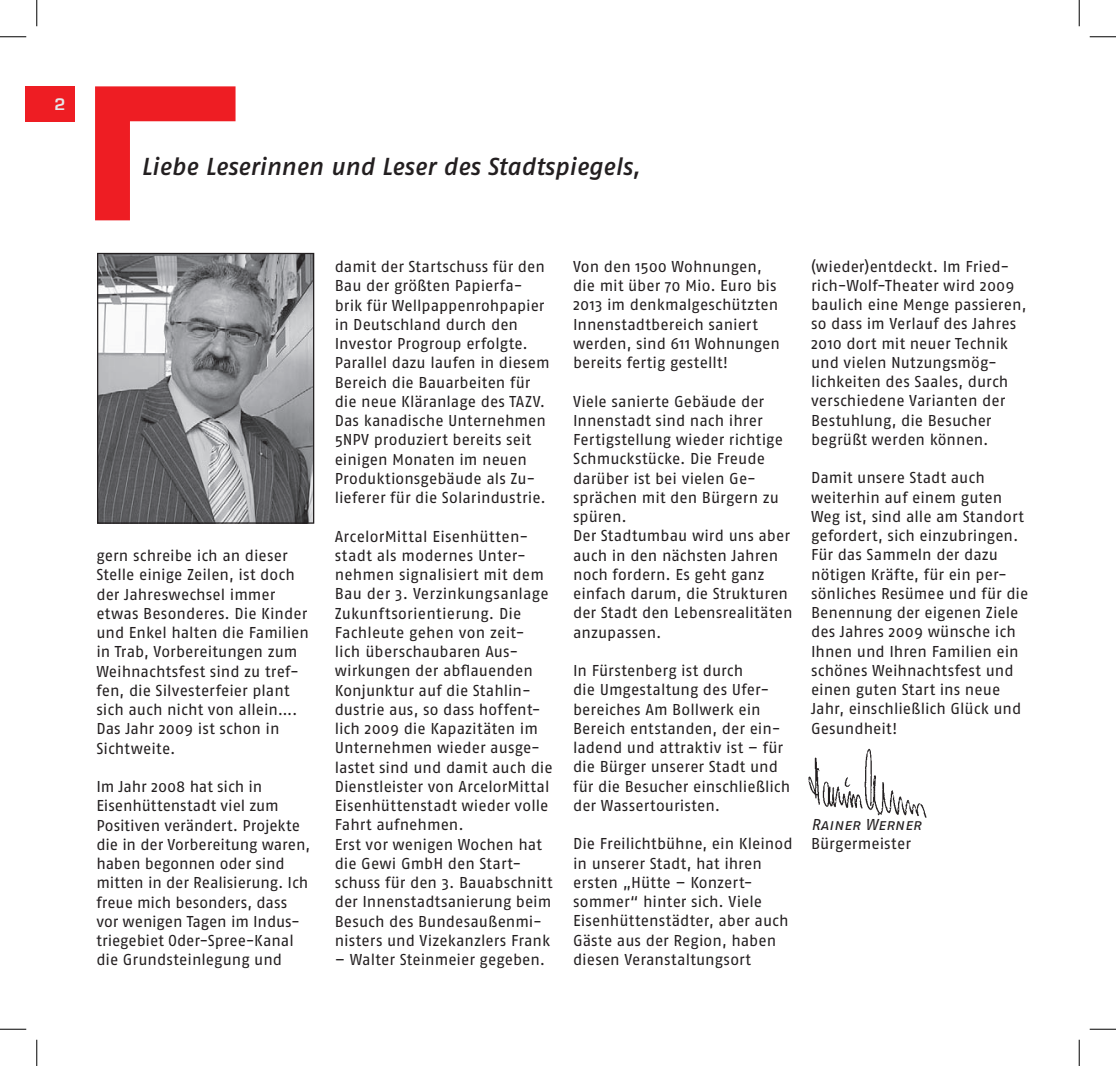
<style>
.page{position:relative;width:1116px;height:1066px;background:#fff}
.page>*{position:absolute;margin:0;border:0;box-sizing:border-box;transform-origin:0 0}
.t1{font:italic 24.5px "Fago No Med";color:#231f20}
.t2{font:700 17.5px "Eurostile";color:#e6e7e9}
.t3{font:15.75px/19.2px "Fago No";color:#231f20}
.t4{font:15.75px "Fago No Regular Italic Caps";letter-spacing:-.005em;color:#231f20}
</style>
<div class="page">
<div style="left:25px;top:86px;width:49px;height:36px;background:#ee1d23"></div>
<svg style="left:95px;top:86px;width:140px;height:134px"></svg>
<img style="left:99px;top:255px;width:213px;height:267px">
<div style="left:97px;top:253px;width:217px;height:271px;border:1px solid #231f20"></div>
<img style="left:808px;top:748px;width:119px;height:70px">
<svg style="left:0;top:36px;width:26px;height:1px"></svg>
<svg style="left:1089px;top:36px;width:26px;height:1px"></svg>
<svg style="left:0;top:1029px;width:26px;height:1px"></svg>
<svg style="left:1089px;top:1029px;width:26px;height:1px"></svg>
<svg style="left:36px;top:0;width:1px;height:26px"></svg>
<svg style="left:36px;top:1039px;width:1px;height:27px"></svg>
<svg style="left:1078px;top:0;width:1px;height:26px"></svg>
<svg style="left:1078px;top:1039px;width:1px;height:27px"></svg>
<p class="t2" style="left:54px;top:95px;width:12px">2</p>
<h1 class="t1" style="left:141px;top:153px;width:500px">Liebe Leserinnen und Leser des Stadtspiegels,</h1>
<p class="t3" style="left:96px;top:546px;width:214px">gern schreibe ich an dieser<br>Stelle einige Zeilen, ist doch der Jahreswechsel immer etwas Besonderes. Die Kinder und Enkel halten die Familien in Trab, Vorbereitungen zum<br>Weihnachtsfest sind zu tref&shy;fen, die Silvesterfeier plant sich auch nicht von allein….<br>Das Jahr 2009 ist schon in<br>Sichtweite.</p>
<p class="t3" style="left:96px;top:777px;width:215px">Im Jahr 2008 hat sich in<br>Eisenhüttenstadt viel zum<br>Positiven verändert. Projekte die in der Vorbereitung waren, haben begonnen oder sind mitten in der Realisierung. Ich freue mich besonders, dass vor wenigen Tagen im Indus&shy;triegebiet Oder-Spree-Kanal die Grundsteinlegung und</p>
<p class="t3" style="left:335px;top:257px;width:216px">damit der Startschuss für den<br>Bau der größten Papierfa&shy;brik für Wellpappenrohpapier in Deutschland durch den<br>Investor Progroup erfolgte.<br>Parallel dazu laufen in diesem<br>Bereich die Bauarbeiten für die neue Kläranlage des TAZV.<br>Das kanadische Unternehmen<br>5NPV produziert bereits seit einigen Monaten im neuen<br>Produktionsgebäude als Zu&shy;lieferer für die Solarindustrie.</p>
<p class="t3" style="left:335px;top:526px;width:219px">ArcelorMittal Eisenhütten&shy;stadt als modernes Unter&shy;nehmen signalisiert mit dem<br>Bau der 3. Verzinkungsanlage<br>Zukunftsorientierung. Die<br>Fachleute gehen von zeit&shy;lich überschaubaren Aus&shy;wirkungen der abflauenden<br>Konjunktur auf die Stahlin&shy;dustrie aus, so dass hoffent&shy;lich 2009 die Kapazitäten im<br>Unternehmen wieder ausge&shy;lastet sind und damit auch die<br>Dienstleister von ArcelorMittal<br>Eisenhüttenstadt wieder volle<br>Fahrt aufnehmen.<br>Erst vor wenigen Wochen hat die Gewi GmbH den Start&shy;schuss für den 3. Bauabschnitt der Innenstadtsanierung beim<br>Besuch des Bundesaußenmi&shy;nisters und Vizekanzlers Frank</p>
<p class="t3" style="left:335px;top:950px;width:212px">– Walter Steinmeier gegeben.</p>
<p class="t3" style="left:573px;top:256px;width:208px">Von den 1500 Wohnungen, die mit über 70 Mio. Euro bis<br>2013 im denkmalgeschützten<br>Innenstadtbereich saniert werden, sind 611 Wohnungen bereits fertig gestellt!</p>
<p class="t3" style="left:573px;top:391px;width:221px">Viele sanierte Gebäude der<br>Innenstadt sind nach ihrer<br>Fertigstellung wieder richtige<br>Schmuckstücke. Die Freude darüber ist bei vielen Ge&shy;sprächen mit den Bürgern zu spüren.<br>Der Stadtumbau wird uns aber auch in den nächsten Jahren noch fordern. Es geht ganz einfach darum, die Strukturen der Stadt den Lebensrealitäten anzupassen.</p>
<p class="t3" style="left:573px;top:661px;width:219px">In Fürstenberg ist durch<br>die Umgestaltung des Ufer&shy;bereiches Am Bollwerk ein<br>Bereich entstanden, der ein&shy;ladend und attraktiv ist – für die Bürger unserer Stadt und für die Besucher einschließlich der Wassertouristen.</p>
<p class="t3" style="left:573px;top:834px;width:221px">Die Freilichtbühne, ein Kleinod in unserer Stadt, hat ihren ersten „Hütte – Konzert&shy;sommer“ hinter sich. Viele<br>Eisenhüttenstädter, aber auch<br>Gäste aus der Region, haben diesen Veranstaltungsort</p>
<p class="t3" style="left:811px;top:256px;width:217px">(wieder)entdeckt. Im Fried&shy;rich-Wolf-Theater wird 2009 baulich eine Menge passieren, so dass im Verlauf des Jahres<br>2010 dort mit neuer Technik und vielen Nutzungsmög&shy;lichkeiten des Saales, durch verschiedene Varianten der<br>Bestuhlung, die Besucher begrüßt werden können.</p>
<p class="t3" style="left:811px;top:468px;width:219px">Damit unsere Stadt auch weiterhin auf einem guten<br>Weg ist, sind alle am Standort gefordert, sich einzubringen.<br>Für das Sammeln der dazu nötigen Kräfte, für ein per&shy;sönliches Resümee und für die<br>Benennung der eigenen Ziele des Jahres 2009 wünsche ich<br>Ihnen und Ihren Familien ein schönes Weihnachtsfest und einen guten Start ins neue<br>Jahr, einschließlich Glück und<br>Gesundheit!</p>
<p class="t4" style="left:811px;top:815px;width:112px">Rainer Werner</p>
<p class="t3" style="left:811px;top:834px;width:101px">Bürgermeister</p>
</div>
